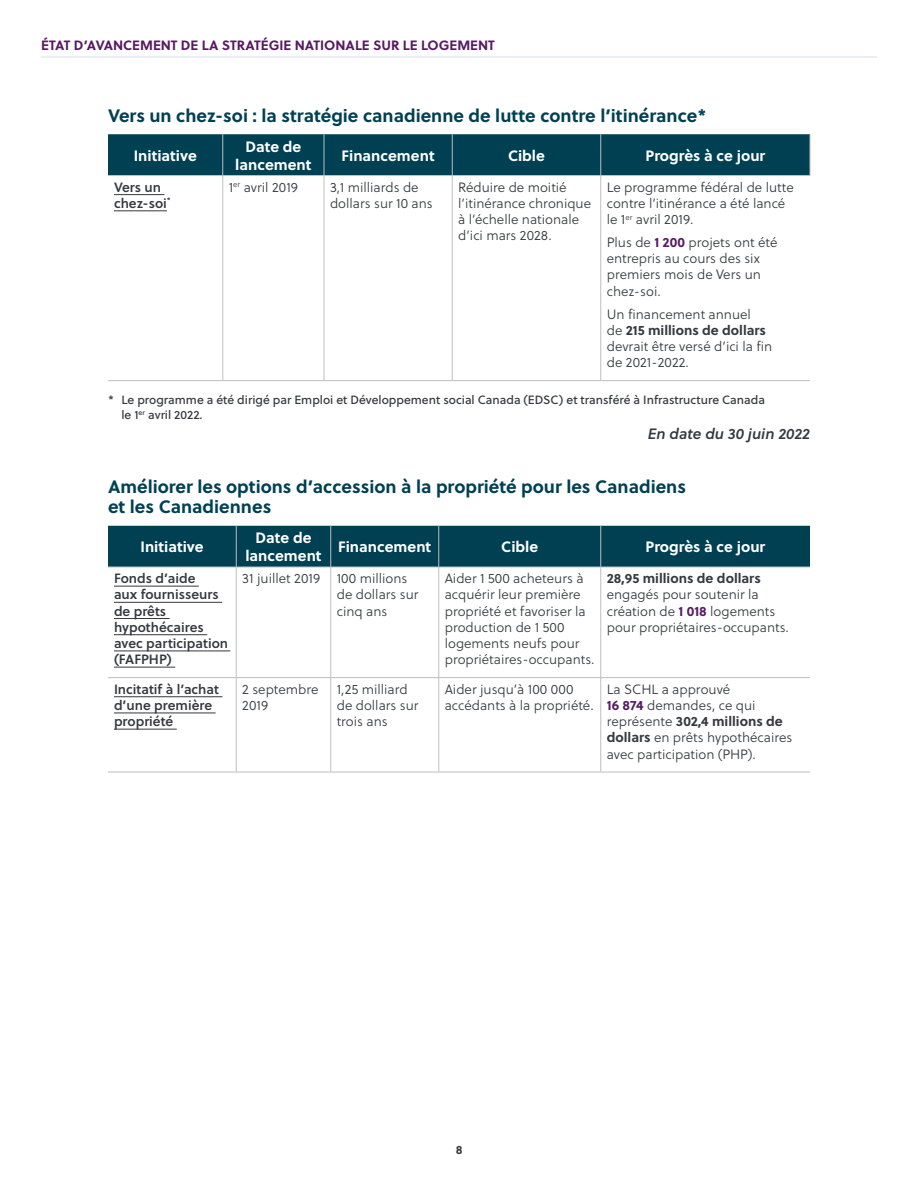
<style>
.page{position:relative;width:918px;height:1188px;background:#fff}
.page>*{position:absolute;margin:0;border:0;box-sizing:border-box;transform-origin:0 0}
.H3_Subhead2{font:700 18px/20.2px "Soleil";color:#004053}
.Table_Columnhead_cen{font:700 15px/18px "Soleil";color:#fff;text-align:center}
.P_As_of{font:italic 15px "Soleil Sb";color:#363841}
.Table_Body_left{font:13.5px/16.2px "Soleil Lt";color:#363841}
.Table_Rowhead_left{font:13.5px/16.2px "Soleil Sb";color:#363841}
.t1{font:700 13.5px "Soleil";color:#571a63}
.Table_Rowhead_left-2{font:12px/15px "Soleil Bk";color:#363841}
.t2{font:700 12px "Soleil";color:#363841}
.s1{font-family:"Soleil";font-weight:700;color:#571a63}
.s2{font-family:"Soleil";font-weight:700}
</style>
<div class="page">
<hr style="left:41px;top:56px;width:836px;height:2px;background:#e4eced">
<div style="left:108px;top:134px;width:702px;height:41px;background:#004053"></div>
<hr style="left:222px;top:134px;width:1px;height:41px;background:#bcbec0">
<hr style="left:324px;top:134px;width:1px;height:41px;background:#bcbec0">
<hr style="left:452px;top:134px;width:1px;height:41px;background:#bcbec0">
<hr style="left:600px;top:134px;width:1px;height:41px;background:#bcbec0">
<hr style="left:222px;top:176px;width:1px;height:204px;background:#bcbec0">
<hr style="left:324px;top:176px;width:1px;height:204px;background:#bcbec0">
<hr style="left:452px;top:176px;width:1px;height:204px;background:#bcbec0">
<hr style="left:600px;top:176px;width:1px;height:204px;background:#bcbec0">
<hr style="left:810px;top:134px;width:1px;height:41px;background:#bcbec0">
<hr style="left:108px;top:175px;width:115px;height:1px;background:#bcbec0">
<hr style="left:223px;top:175px;width:101px;height:1px;background:#bcbec0">
<hr style="left:324px;top:175px;width:128px;height:1px;background:#bcbec0">
<hr style="left:452px;top:175px;width:149px;height:1px;background:#bcbec0">
<hr style="left:601px;top:175px;width:209px;height:1px;background:#bcbec0">
<hr style="left:108px;top:380px;width:115px;height:1px;background:#bcbec0">
<hr style="left:223px;top:380px;width:101px;height:1px;background:#bcbec0">
<hr style="left:324px;top:380px;width:128px;height:1px;background:#bcbec0">
<hr style="left:452px;top:380px;width:149px;height:1px;background:#bcbec0">
<hr style="left:601px;top:380px;width:209px;height:1px;background:#bcbec0">
<hr style="left:114px;top:194px;width:50px;height:1px;background:#363841">
<hr style="left:114px;top:210px;width:53px;height:1px;background:#363841">
<div style="left:108px;top:526px;width:702px;height:41px;background:#004053"></div>
<hr style="left:236px;top:526px;width:1px;height:41px;background:#bcbec0">
<hr style="left:330px;top:526px;width:1px;height:41px;background:#bcbec0">
<hr style="left:438px;top:526px;width:1px;height:41px;background:#bcbec0">
<hr style="left:600px;top:526px;width:1px;height:41px;background:#bcbec0">
<hr style="left:236px;top:567px;width:1px;height:110px;background:#bcbec0">
<hr style="left:330px;top:567px;width:1px;height:110px;background:#bcbec0">
<hr style="left:438px;top:567px;width:1px;height:110px;background:#bcbec0">
<hr style="left:600px;top:567px;width:1px;height:110px;background:#bcbec0">
<hr style="left:108px;top:677px;width:128px;height:1px;background:#bcbec0">
<hr style="left:236px;top:677px;width:95px;height:1px;background:#bcbec0">
<hr style="left:236px;top:678px;width:1px;height:94px;background:#bcbec0">
<hr style="left:331px;top:677px;width:108px;height:1px;background:#bcbec0">
<hr style="left:330px;top:678px;width:1px;height:94px;background:#bcbec0">
<hr style="left:439px;top:677px;width:162px;height:1px;background:#bcbec0">
<hr style="left:438px;top:678px;width:1px;height:94px;background:#bcbec0">
<hr style="left:601px;top:677px;width:209px;height:1px;background:#bcbec0">
<hr style="left:600px;top:678px;width:1px;height:94px;background:#bcbec0">
<hr style="left:108px;top:567px;width:128px;height:1px;background:#bcbec0">
<hr style="left:236px;top:567px;width:95px;height:1px;background:#bcbec0">
<hr style="left:331px;top:567px;width:108px;height:1px;background:#bcbec0">
<hr style="left:439px;top:567px;width:162px;height:1px;background:#bcbec0">
<hr style="left:601px;top:567px;width:209px;height:1px;background:#bcbec0">
<hr style="left:108px;top:772px;width:128px;height:1px;background:#bcbec0">
<hr style="left:236px;top:772px;width:95px;height:1px;background:#bcbec0">
<hr style="left:331px;top:772px;width:108px;height:1px;background:#bcbec0">
<hr style="left:439px;top:772px;width:162px;height:1px;background:#bcbec0">
<hr style="left:601px;top:772px;width:209px;height:1px;background:#bcbec0">
<hr style="left:114px;top:586px;width:85px;height:1px;background:#363841">
<hr style="left:114px;top:602px;width:108px;height:1px;background:#363841">
<hr style="left:114px;top:618px;width:56px;height:1px;background:#363841">
<hr style="left:114px;top:634px;width:93px;height:1px;background:#363841">
<hr style="left:114px;top:651px;width:116px;height:1px;background:#363841">
<hr style="left:114px;top:667px;width:61px;height:1px;background:#363841">
<hr style="left:114px;top:696px;width:108px;height:1px;background:#363841">
<hr style="left:114px;top:713px;width:102px;height:1px;background:#363841">
<hr style="left:114px;top:729px;width:63px;height:1px;background:#363841">
<p class="t1" style="left:41px;top:35px;width:455px">ÉTAT D’AVANCEMENT DE LA STRATÉGIE NATIONALE SUR LE LOGEMENT</p>
<h3 class="H3_Subhead2" style="left:108px;top:104px;width:600px">Vers un chez-soi : la stratégie canadienne de lutte contre l’itinérance*</h3>
<p class="Table_Columnhead_cen" style="left:134px;top:145px;width:65px">Initiative</p>
<p class="Table_Columnhead_cen" style="left:235px;top:136px;width:78px">Date de lancement</p>
<p class="Table_Columnhead_cen" style="left:342px;top:145px;width:95px">Financement</p>
<p class="Table_Columnhead_cen" style="left:508px;top:145px;width:39px">Cible</p>
<p class="Table_Columnhead_cen" style="left:646px;top:145px;width:121px">Progrès à ce jour</p>
<p class="Table_Rowhead_left" style="left:114px;top:178px;width:58px">Vers un chez-soi<sup>*</sup></p>
<p class="Table_Body_left" style="left:229px;top:179px;width:71px">1<sup>er</sup> avril 2019</p>
<p class="Table_Body_left" style="left:330px;top:179px;width:104px">3,1 milliards de dollars sur 10 ans</p>
<p class="Table_Body_left" style="left:458px;top:179px;width:134px">Réduire de moitié l’itinérance chronique à l’échelle nationale d’ici mars 2028.</p>
<p class="Table_Body_left" style="left:607px;top:179px;width:189px">Le programme fédéral de lutte contre l’itinérance a été lancé le 1<sup>er</sup> avril 2019.</p>
<p class="Table_Body_left" style="left:607px;top:234px;width:172px">Plus de <span class="s1">1 200</span> projets ont été entrepris au cours des six premiers mois de Vers un chez-soi.</p>
<p class="Table_Body_left" style="left:607px;top:306px;width:167px">Un financement annuel<br>de <span class="s2">215 millions de dollars </span>devrait être versé d’ici la fin de 2021-2022.</p>
<p class="Table_Rowhead_left-2" style="left:122px;top:391px;width:645px;text-indent:-14px">* Le programme a été dirigé par Emploi et Développement social Canada (EDSC) et transféré à Infrastructure Canada le 1<sup>er</sup> avril 2022.</p>
<p class="P_As_of" style="left:648px;top:422px;width:164px">En date du 30 juin 2022</p>
<h3 class="H3_Subhead2" style="left:108px;top:475px;width:580px">Améliorer les options d’accession à la propriété pour les Canadiens et les Canadiennes</h3>
<p class="Table_Columnhead_cen" style="left:141px;top:537px;width:65px">Initiative</p>
<p class="Table_Columnhead_cen" style="left:245px;top:528px;width:78px">Date de lancement</p>
<p class="Table_Columnhead_cen" style="left:338px;top:537px;width:95px">Financement</p>
<p class="Table_Columnhead_cen" style="left:501px;top:537px;width:39px">Cible</p>
<p class="Table_Columnhead_cen" style="left:646px;top:537px;width:121px">Progrès à ce jour</p>
<p class="Table_Rowhead_left" style="left:114px;top:570px;width:116px">Fonds d’aide<br>aux fournisseurs de prêts hypothécaires avec participation (FAFPHP)</p>
<p class="Table_Body_left" style="left:242px;top:570px;width:79px">31 juillet 2019</p>
<p class="Table_Body_left" style="left:337px;top:570px;width:83px">100 millions de dollars sur cinq ans</p>
<p class="Table_Body_left" style="left:445px;top:570px;width:151px">Aider 1 500 acheteurs à acquérir leur première propriété et favoriser la production de 1 500 logements neufs pour propriétaires-occupants.</p>
<p class="Table_Body_left" style="left:607px;top:570px;width:184px"><span class="s2">28,95 millions de dollars </span>engagés pour soutenir la création de <span class="s1">1 018</span> logements pour propriétaires-occupants.</p>
<p class="Table_Rowhead_left" style="left:114px;top:680px;width:107px">Incitatif à l’achat d’une première propriété</p>
<p class="Table_Body_left" style="left:242px;top:681px;width:78px">2 septembre<br>2019</p>
<p class="Table_Body_left" style="left:337px;top:681px;width:83px">1,25 milliard de dollars sur trois ans</p>
<p class="Table_Body_left" style="left:445px;top:681px;width:150px">Aider jusqu’à 100 000 accédants à la propriété.</p>
<p class="Table_Body_left" style="left:607px;top:681px;width:187px">La SCHL a approuvé<br><span class="s1">16 874</span> demandes, ce qui représente <span class="s2">302,4 millions de dollars</span> en prêts hypothécaires avec participation (PHP).</p>
<p class="t2" style="left:456px;top:1141px;width:8px">8</p>
</div>
